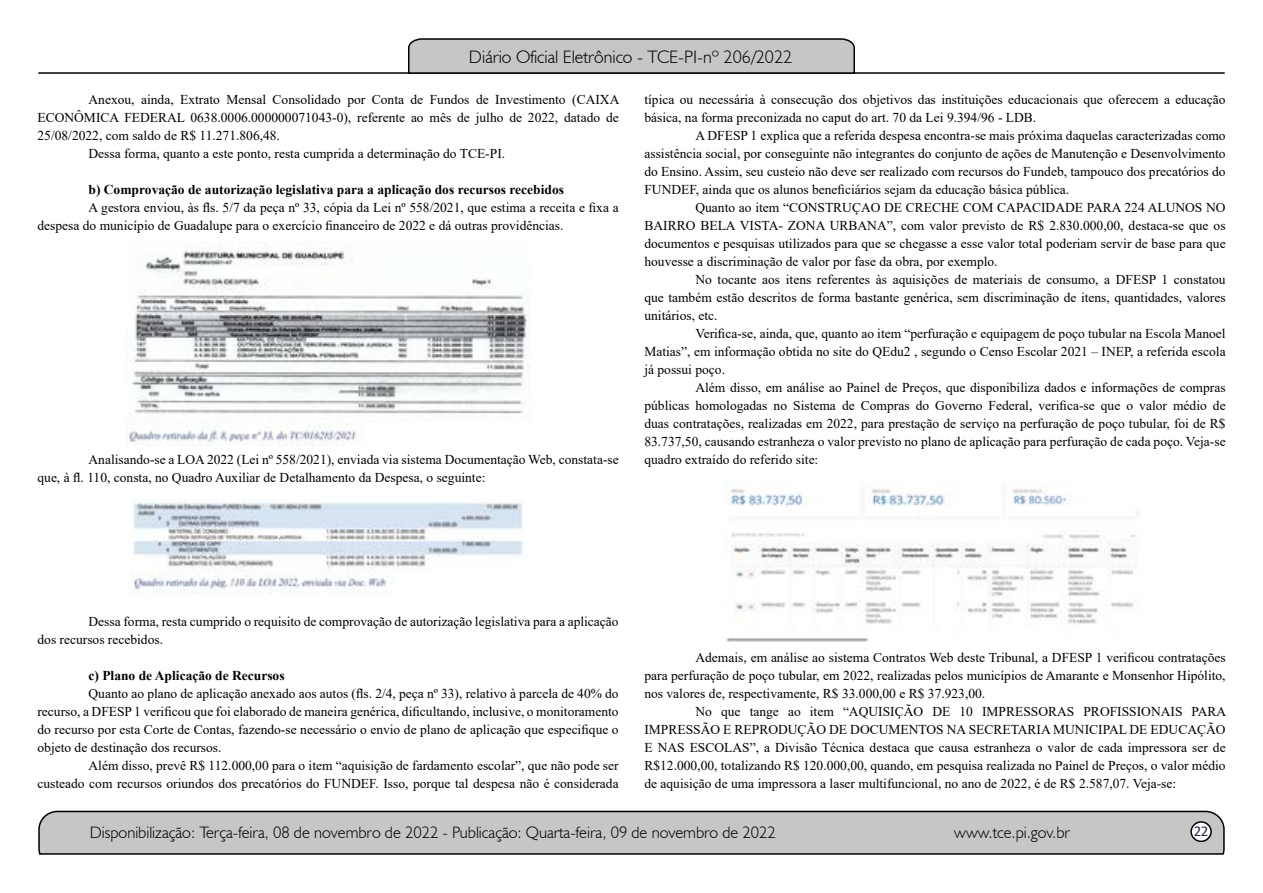
<style>
.page{position:relative;width:1263px;height:893px;background:#fff}
.page>*{position:absolute;margin:0;border:0;box-sizing:border-box;transform-origin:0 0}
.t1{font:300 18px "Humanist 521 BT";color:#000}
.t2{font:300 16.5px "Humanist 521 BT";color:#000}
.t3{font:15px "Calibri";color:#212d4c}
.t4{font:13.5px/18px "Times New Roman";color:#000;text-align:justify}
.t5{font:700 13.5px "Times New Roman";color:#000}
</style>
<div class="page">
<svg style="left:38px;top:810px;width:1187px;height:45px"></svg>
<div style="left:1191px;top:822px;width:20px;height:19px;background:#fff;border-radius:50%"></div>
<div style="left:1190px;top:821px;width:22px;height:21px;border:2px solid #000;border-radius:50%"></div>
<hr style="left:38px;top:72px;width:1187px;height:2px;background:#000">
<svg style="left:407px;top:38px;width:449px;height:36px"></svg>
<img style="left:125px;top:251px;width:406px;height:195px">
<img style="left:129px;top:500px;width:395px;height:94px">
<img style="left:724px;top:488px;width:414px;height:154px">
<h1 class="t1" style="left:469px;top:46px;width:325px">Diário Oficial Eletrônico - TCE-PI-nº 206/2022</h1>
<p class="t4" style="left:89px;top:90px;width:532px">Anexou, ainda, Extrato Mensal Consolidado por Conta de Fundos de Investimento (CAIXA</p>
<p class="t4" style="left:37px;top:108px;width:583px">ECONÔMICA FEDERAL 0638.0006.000000071043-0), referente ao mês de julho de 2022, datado de</p>
<p class="t4" style="left:37px;top:126px;width:244px">25/08/2022, com saldo de R$ 11.271.806,48.</p>
<p class="t4" style="left:89px;top:144px;width:418px">Dessa forma, quanto a este ponto, resta cumprida a determinação do TCE-PI.</p>
<p class="t5" style="left:89px;top:179px;width:477px">b) Comprovação de autorização legislativa para a aplicação dos recursos recebidos</p>
<p class="t4" style="left:37px;top:198px;width:583px;text-indent:51px">A gestora enviou, às fls. 5/7 da peça nº 33, cópia da Lei nº 558/2021, que estima a receita e fixa a despesa do município de Guadalupe para o exercício financeiro de 2022 e dá outras providências.</p>
<p class="t4" style="left:644px;top:90px;width:583px">típica ou necessária à consecução dos objetivos das instituições educacionais que oferecem a educação básica, na forma preconizada no caput do art. 70 da Lei 9.394/96 - LDB.</p>
<p class="t4" style="left:644px;top:126px;width:583px;text-indent:51px">A DFESP 1 explica que a referida despesa encontra-se mais próxima daquelas caracterizadas como assistência social, por conseguinte não integrantes do conjunto de ações de Manutenção e Desenvolvimento do Ensino. Assim, seu custeio não deve ser realizado com recursos do Fundeb, tampouco dos precatórios do FUNDEF, ainda que os alunos beneficiários sejam da educação básica pública.</p>
<p class="t4" style="left:644px;top:198px;width:583px;text-indent:51px">Quanto ao item “CONSTRUÇAO DE CRECHE COM CAPACIDADE PARA 224 ALUNOS NO BAIRRO BELA VISTA- ZONA URBANA”, com valor previsto de R$ 2.830.000,00, destaca-se que os documentos e pesquisas utilizados para que se chegasse a esse valor total poderiam servir de base para que houvesse a discriminação de valor por fase da obra, por exemplo.</p>
<p class="t4" style="left:644px;top:270px;width:583px;text-indent:51px">No tocante aos itens referentes às aquisições de materiais de consumo, a DFESP 1 constatou que também estão descritos de forma bastante genérica, sem discriminação de itens, quantidades, valores unitários, etc.</p>
<p class="t4" style="left:644px;top:324px;width:583px;text-indent:51px">Verifica-se, ainda, que, quanto ao item “perfuração e equipagem de poço tubular na Escola Manoel Matias”, em informação obtida no site do QEdu2 , segundo o Censo Escolar 2021 – INEP, a referida escola já possui poço.</p>
<p class="t4" style="left:644px;top:378px;width:583px;text-indent:51px">Além disso, em análise ao Painel de Preços, que disponibiliza dados e informações de compras públicas homologadas no Sistema de Compras do Governo Federal, verifica-se que o valor médio de duas contratações, realizadas em 2022, para prestação de serviço na perfuração de poço tubular, foi de R$ 83.737,50, causando estranheza o valor previsto no plano de aplicação para perfuração de cada poço. Veja-se quadro extraído do referido site:</p>
<p class="t4" style="left:37px;top:450px;width:583px;text-indent:51px">Analisando-se a LOA 2022 (Lei nº 558/2021), enviada via sistema Documentação Web, constata-se que, à fl. 110, consta, no Quadro Auxiliar de Detalhamento da Despesa, o seguinte:</p>
<p class="t4" style="left:37px;top:612px;width:583px;text-indent:51px">Dessa forma, resta cumprido o requisito de comprovação de autorização legislativa para a aplicação dos recursos recebidos.</p>
<p class="t5" style="left:89px;top:665px;width:198px">c) Plano de Aplicação de Recursos</p>
<p class="t4" style="left:37px;top:684px;width:583px;text-indent:51px">Quanto ao plano de aplicação anexado aos autos (fls. 2/4, peça nº 33), relativo à parcela de 40% do recurso, a DFESP 1 verificou que foi elaborado de maneira genérica, dificultando, inclusive, o monitoramento do recurso por esta Corte de Contas, fazendo-se necessário o envio de plano de aplicação que especifique o objeto de destinação dos recursos.</p>
<p class="t4" style="left:37px;top:756px;width:583px;text-align:right">Além disso, prevê R$ 112.000,00 para o item “aquisição de fardamento escolar”, que não pode ser<br>custeado com recursos oriundos dos precatórios do FUNDEF. Isso, porque tal despesa não é considerada</p>
<p class="t4" style="left:644px;top:648px;width:583px;text-indent:51px">Ademais, em análise ao sistema Contratos Web deste Tribunal, a DFESP 1 verificou contratações para perfuração de poço tubular, em 2022, realizadas pelos municípios de Amarante e Monsenhor Hipólito, nos valores de, respectivamente, R$ 33.000,00 e R$ 37.923,00.</p>
<p class="t4" style="left:644px;top:702px;width:583px;text-indent:51px">No que tange ao item “AQUISIÇÃO DE 10 IMPRESSORAS PROFISSIONAIS PARA IMPRESSÃO E REPRODUÇÃO DE DOCUMENTOS NA SECRETARIA MUNICIPAL DE EDUCAÇÃO E NAS ESCOLAS”, a Divisão Técnica destaca que causa estranheza o valor de cada impressora ser de R$12.000,00, totalizando R$ 120.000,00, quando, em pesquisa realizada no Painel de Preços, o valor médio de aquisição de uma impressora a laser multifuncional, no ano de 2022, é de R$ 2.587,07. Veja-se:</p>
<p class="t2" style="left:90px;top:822px;width:688px">Disponibilização: Terça-feira, 08 de novembro de 2022 - Publicação: Quarta-feira, 09 de novembro de 2022</p>
<p class="t2" style="left:954px;top:822px;width:117px">www.tce.pi.gov.br</p>
<p class="t3" style="left:1194px;top:821px;width:16px">22</p>
</div>
